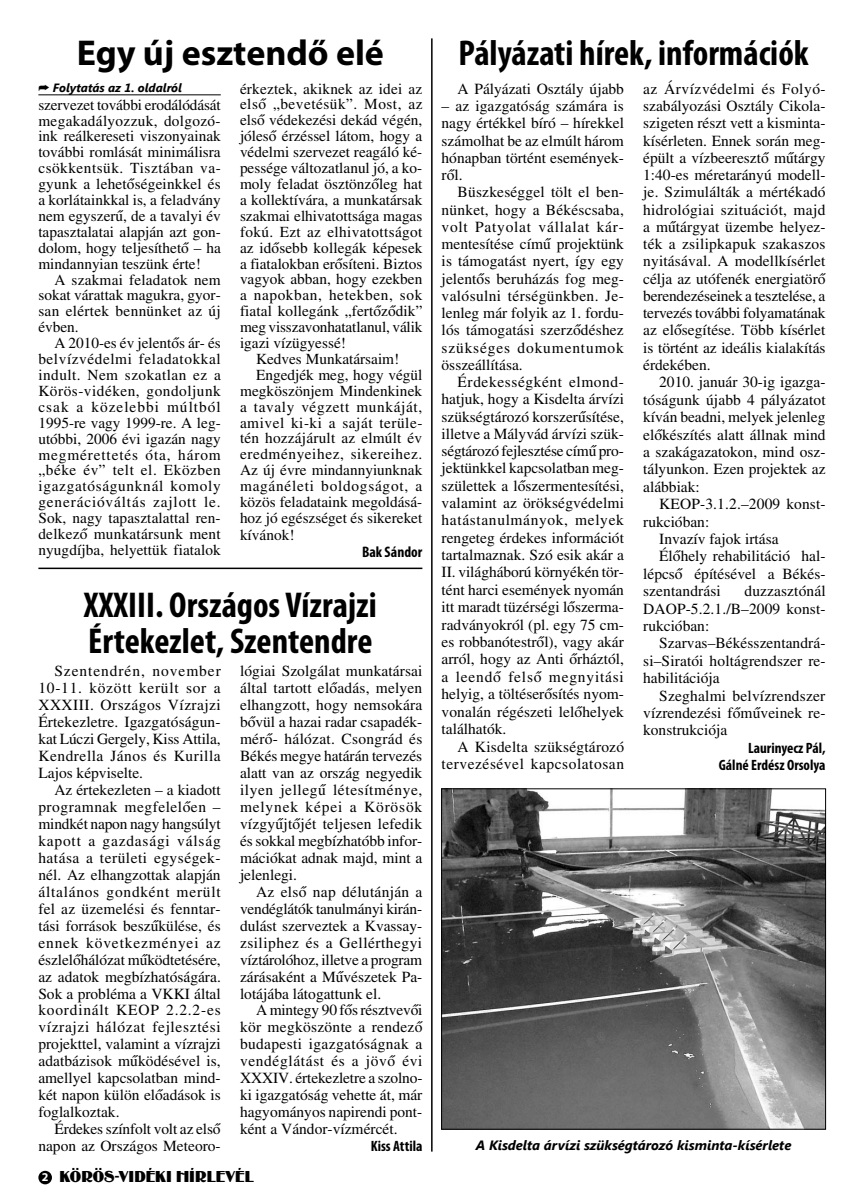
<style>
.page{position:relative;width:864px;height:1190px;background:#fff}
.page>*{position:absolute;margin:0;border:0;box-sizing:border-box;transform-origin:0 0}
.t1{font:700 condensed 36px/36px "Myriad Pro";color:#000}
.t2{font:700 36px "Myriad Pro";color:#000}
.t3{font:16.5px "Binner";letter-spacing:.005em;color:#000}
.t4{font:15.45px/17px "H Times";color:#000;text-align:justify}
.t5{font:15.45px/17.4px "H Times";letter-spacing:.035em;color:#000;text-align:right}
.t6{font:15.3px/15.9px "H Times";color:#000;text-align:justify}
.t7{font:15.3px "H Times";letter-spacing:.035em;color:#000}
.t8{font:15.3px "H Times";letter-spacing:.04em;color:#000}
.t9{font:15.3px "H Times";letter-spacing:.02em;color:#000}
.t10{font:15.3px "H Times";letter-spacing:.05em;color:#000}
.t11{font:700 condensed 15.3px "Myriad Pro";color:#000}
.t12{font:700 condensed 15px/17.4px "Myriad Pro";color:#000;text-align:right}
.t13{font:italic 700 13.5px "Segoe UI";color:#000}
.t14{font:italic 700 12px "Segoe UI";color:#000}
.s1{font-family:"Myriad Pro";font-weight:700;font-size:12px;color:#fff}
</style>
<div class="page">
<div style="left:38px;top:1170px;width:14px;height:14px;background:#000;border-radius:50%"></div>
<hr style="left:38px;top:94px;width:183px;height:1px;background:#000">
<hr style="left:431px;top:38px;width:1px;height:1113px;background:#000">
<img style="left:443px;top:790px;width:380px;height:337px">
<div style="left:441px;top:788px;width:384px;height:341px;border:1px solid #000"></div>
<hr style="left:38px;top:567px;width:384px;height:2px;background:#000">
<h1 class="t2" style="left:77px;top:30px;width:308px">Egy új esztendő elé</h1>
<p class="t6" style="left:38px;top:97px;width:184px">szervezet további erodálódását megakadályozzuk, dolgozó&shy;ink reálkereseti viszonyainak további romlását minimálisra csökkentsük. Tisztában va&shy;gyunk a lehetőségeinkkel és a korlátainkkal is, a feladvány nem egyszerű, de a tavalyi év tapasztalatai alapján azt gon&shy;dolom, hogy teljesíthető – ha mindannyian teszünk érte!</p>
<p class="t6" style="left:38px;top:272px;width:184px;text-indent:16px">A szakmai feladatok nem sokat várattak magukra, gyor&shy;san elértek bennünket az új évben.</p>
<p class="t6" style="left:38px;top:336px;width:184px;text-indent:16px">A 2010-es év jelentős ár- és belvízvédelmi feladatokkal indult. Nem szokatlan ez a Körös-vidéken, gondoljunk csak a közelebbi múltból 1995-re vagy 1999-re. A leg&shy;utóbbi, 2006 évi igazán nagy megmérettetés óta, három „béke év” telt el. Eközben igazgatóságunknál komoly generációváltás zajlott le.<br>Sok, nagy tapasztalattal ren&shy;delkező munkatársunk ment nyugdíjba, helyettük fiatalok</p>
<p class="t14" style="left:38px;top:79px;width:145px">➦ Folytatás az 1. oldalról</p>
<p class="t6" style="left:240px;top:81px;width:184px">érkeztek, akiknek az idei az</p>
<p class="t7" style="left:240px;top:95px;width:184px">első „bevetésük”. Most, az</p>
<p class="t6" style="left:240px;top:113px;width:184px">első védekezési dekád végén,</p>
<p class="t6" style="left:240px;top:129px;width:184px">jóleső érzéssel látom, hogy a</p>
<p class="t6" style="left:240px;top:145px;width:184px">védelmi szervezet reagáló ké-</p>
<p class="t6" style="left:240px;top:161px;width:184px">pessége változatlanul jó, a ko-</p>
<p class="t6" style="left:240px;top:176px;width:184px">moly feladat ösztönzőleg hat</p>
<p class="t6" style="left:240px;top:192px;width:184px">a kollektívára, a munkatársak</p>
<p class="t6" style="left:240px;top:208px;width:184px">szakmai elhivatottsága magas</p>
<p class="t9" style="left:240px;top:223px;width:184px">fokú. Ezt az elhivatottságot</p>
<p class="t6" style="left:240px;top:240px;width:184px">az idősebb kollegák képesek</p>
<p class="t6" style="left:240px;top:256px;width:184px">a fiatalokban erősíteni. Biztos</p>
<p class="t6" style="left:240px;top:272px;width:184px">vagyok abban, hogy ezekben</p>
<p class="t8" style="left:240px;top:286px;width:184px">a napokban, hetekben, sok</p>
<p class="t6" style="left:240px;top:304px;width:184px">fiatal kollegánk „fertőződik”</p>
<p class="t6" style="left:240px;top:320px;width:184px">meg visszavonhatatlanul, válik</p>
<p class="t6" style="left:240px;top:335px;width:107px">igazi vízügyessé!</p>
<p class="t6" style="left:256px;top:351px;width:145px">Kedves Munkatársaim!</p>
<p class="t6" style="left:256px;top:367px;width:168px">Engedjék meg, hogy végül</p>
<p class="t6" style="left:240px;top:383px;width:184px">megköszönjem Mindenkinek</p>
<p class="t8" style="left:240px;top:397px;width:184px">a tavaly végzett munkáját,</p>
<p class="t7" style="left:240px;top:413px;width:184px">amivel ki-ki a saját terüle-</p>
<p class="t6" style="left:240px;top:431px;width:184px">tén hozzájárult az elmúlt év</p>
<p class="t7" style="left:240px;top:445px;width:184px">eredményeihez, sikereihez.</p>
<p class="t6" style="left:240px;top:463px;width:184px">Az új évre mindannyiunknak</p>
<p class="t10" style="left:240px;top:477px;width:184px">magánéleti boldogságot, a</p>
<p class="t6" style="left:240px;top:494px;width:184px">közös feladataink megoldásá-</p>
<p class="t6" style="left:240px;top:510px;width:184px">hoz jó egészséget és sikereket</p>
<p class="t6" style="left:240px;top:527px;width:56px">kívánok!</p>
<p class="t11" style="left:362px;top:542px;width:62px">Bak Sándor</p>
<h1 class="t1" style="left:84px;top:585px;width:294px">XXXIII. Országos Vízrajzi<br>Értekezlet, Szentendre</h1>
<p class="t4" style="left:240px;top:663px;width:184px">lógiai Szolgálat munkatársai által tartott előadás, melyen elhangzott, hogy nemsokára bővül a hazai radar csapadék&shy;mérő- hálózat. Csongrád és Békés megye határán tervezés alatt van az ország negyedik ilyen jellegű létesítménye, melynek képei a Körösök vízgyűjtőjét teljesen lefedik és sokkal megbízhatóbb infor&shy;mációkat adnak majd, mint a jelenlegi.</p>
<p class="t4" style="left:240px;top:883px;width:184px;text-indent:16px">Az első nap délutánján a vendéglátók tanulmányi kirán&shy;dulást szerveztek a Kvassay&shy;zsiliphez és a Gellérthegyi víztárolóhoz, illetve a program zárásaként a Művészetek Pa&shy;lotájába látogattunk el.</p>
<p class="t4" style="left:240px;top:1002px;width:184px;text-indent:16px">A mintegy 90 fős résztvevői kör megköszönte a rendező budapesti igazgatóságnak a vendéglátást és a jövő évi XXXIV. értekezletre a szolno&shy;ki igazgatóság vehette át, már hagyományos napirendi pont&shy;ként a Vándor-vízmércét.</p>
<p class="t12" style="left:370px;top:1136px;width:53px">Kiss Attila</p>
<p class="t4" style="left:38px;top:663px;width:184px;text-indent:16px">Szentendrén, november 10-11. között került sor a XXXIII. Országos Vízrajzi Értekezletre. Igazgatóságun&shy;kat Lúczi Gergely, Kiss Attila, Kendrella János és Kurilla Lajos képviselte.</p>
<p class="t4" style="left:38px;top:782px;width:184px;text-indent:16px">Az értekezleten – a kiadott programnak megfelelően – mindkét napon nagy hangsúlyt kapott a gazdasági válság hatása a területi egységek&shy;nél. Az elhangzottak alapján általános gondként merült fel az üzemelési és fenntar&shy;tási források beszűkülése, és ennek következményei az észlelőhálózat működtetésére, az adatok megbízhatóságára.<br>Sok a probléma a VKKI által koordinált KEOP 2.2.2-es vízrajzi hálózat fejlesztési projekttel, valamint a vízrajzi adatbázisok működésével is, amellyel kapcsolatban mind&shy;két napon külön előadások is foglalkoztak.</p>
<p class="t4" style="left:38px;top:1120px;width:184px;text-align:right">Érdekes színfolt volt az első napon az Országos Meteoro-</p>
<p class="t3" style="left:42px;top:1166px;width:213px"><span class="s1">2</span> KÖRÖS-VIDÉKI HÍRLEVÉL</p>
<h1 class="t1" style="left:458px;top:35px;width:351px">Pályázati hírek, információk</h1>
<p class="t4" style="left:643px;top:81px;width:184px">az Árvízvédelmi és Folyó&shy;szabályozási Osztály Cikola&shy;szigeten részt vett a kisminta&shy;kísérleten. Ennek során meg&shy;épült a vízbeeresztő műtárgy 1:40-es méretarányú modell&shy;je. Szimulálták a mértékadó hidrológiai szituációt, majd a műtárgyat üzembe helyez&shy;ték a zsilipkapuk szakaszos nyitásával. A modellkísérlet célja az utófenék energiatörő berendezéseinek a tesztelése, a tervezés további folyamatának az elősegítése. Több kísérlet is történt az ideális kialakítás érdekében.</p>
<p class="t4" style="left:643px;top:374px;width:184px;line-height:17.4px;text-indent:16px">2010. január 30-ig igazga&shy;tóságunk újabb 4 pályázatot kíván beadni, melyek jelenleg előkészítés alatt állnak mind a szakágazatokon, mind osz&shy;tályunkon. Ezen projektek az alábbiak:</p>
<p class="t4" style="left:659px;top:496px;width:168px">KEOP-3.1.2.–2009 konst-</p>
<p class="t4" style="left:643px;top:513px;width:68px">rukcióban:</p>
<p class="t4" style="left:659px;top:531px;width:121px">Invazív fajok irtása</p>
<p class="t4" style="left:659px;top:548px;width:168px">Élőhely rehabilitáció hal-</p>
<p class="t4" style="left:643px;top:565px;width:184px">lépcső építésével a Békés-</p>
<p class="t4" style="left:643px;top:583px;width:79px">szentandrási</p>
<p class="t4" style="left:457px;top:81px;width:168px">A Pályázati Osztály újabb</p>
<p class="t4" style="left:441px;top:98px;width:184px">– az igazgatóság számára is nagy értékkel bíró – hírekkel számolhat be az elmúlt három hónapban történt események&shy;ről.</p>
<p class="t4" style="left:441px;top:184px;width:184px;text-indent:16px">Büszkeséggel tölt el ben&shy;nünket, hogy a Békéscsaba, volt Patyolat vállalat kár&shy;mentesítése című projektünk is támogatást nyert, így egy jelentős beruházás fog meg&shy;valósulni térségünkben. Je&shy;lenleg már folyik az 1. fordu&shy;lós támogatási szerződéshez szükséges dokumentumok összeállítása.</p>
<p class="t4" style="left:441px;top:374px;width:184px;line-height:17.4px;text-indent:16px">Érdekességként elmond&shy;hatjuk, hogy a Kisdelta árvízi szükségtározó korszerűsítése, illetve a Mályvád árvízi szük&shy;ségtározó fejlesztése című pro&shy;jektünkkel kapcsolatban meg&shy;születtek a lőszermentesítési, valamint az örökségvédelmi hatástanulmányok, melyek rengeteg érdekes információt tartalmaznak. Szó esik akár a II. világháború környékén tör&shy;tént harci események nyomán itt maradt tüzérségi lőszerma&shy;radványokról (pl. egy 75 cm&shy;es robbanótestről), vagy akár arról, hogy az Anti őrháztól, a leendő felső megnyitási helyig, a töltéserősítés nyom&shy;vonalán régészeti lelőhelyek találhatók.</p>
<p class="t5" style="left:441px;top:738px;width:184px">A Kisdelta szükségtározó tervezésével kapcsolatosan</p>
<p class="t4" style="left:643px;top:583px;width:184px;line-height:17.4px;text-indent:101px">duzzasztónál DAOP-5.2.1./B–2009 konst&shy;rukcióban:</p>
<p class="t4" style="left:643px;top:635px;width:184px;line-height:17.4px;text-indent:16px">Szarvas–Békésszentandrá&shy;si–Siratói holtágrendszer re&shy;habilitációja</p>
<p class="t4" style="left:643px;top:687px;width:184px;line-height:17.4px;text-indent:16px">Szeghalmi belvízrendszer vízrendezési főműveinek re&shy;konstrukciója</p>
<p class="t12" style="left:718px;top:738px;width:108px">Laurinyecz Pál,<br>Gálné Erdész Orsolya</p>
<p class="t13" style="left:475px;top:1135px;width:317px">A Kisdelta árvízi szükségtározó kisminta-kísérlete</p>
</div>
